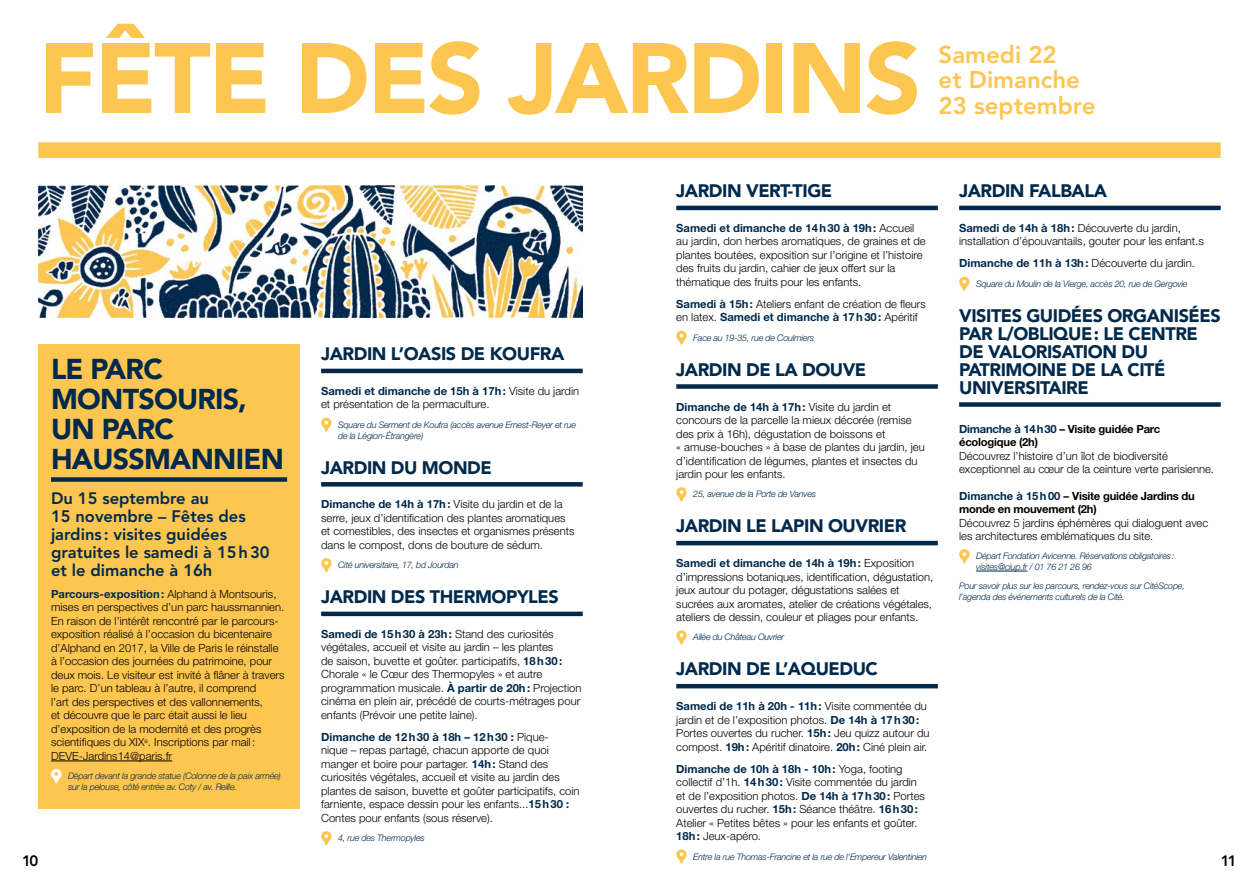
<style>
.page{position:relative;width:1259px;height:893px;background:#fff}
.page>*{position:absolute;margin:0;border:0;box-sizing:border-box;transform-origin:0 0}
.t1{font:900 98.7px "Avenir LT Std";letter-spacing:-.025em;color:#fdc651}
.t2{font:900 28.5px/30px "Avenir LT Std";letter-spacing:-.025em;color:#00294b}
.t3{font:800 24px/25.5px "Avenir LT Std";color:#fdc651}
.t4{font:900 18px/18px "Avenir LT Std";letter-spacing:-.025em;color:#00294b}
.t5{font:800 16.5px/18px "Avenir LT Std";color:#00294b}
.t6{font:800 15px "Avenir LT Std";color:#000}
.t7{font:300 11.25px/13.5px "Helvetica Neue LT Std";color:#000}
.t8{font:700 11.25px/13.5px "Helvetica Neue LT Std";letter-spacing:-.02em;color:#000}
.t9{font:italic 300 9px/10.8px "Helvetica Neue LT Std";letter-spacing:-.025em;color:#00294b}
.s1{font-weight:700;color:#00294b}
.s2{color:#00294b}
</style>
<div class="page">
<hr style="left:321px;top:369px;width:262px;height:4px;background:#00294b">
<div style="left:321px;top:482px;width:262px;height:5px;background:#00294b"></div>
<hr style="left:321px;top:612px;width:262px;height:4px;background:#00294b">
<svg style="left:321px;top:417px;width:11px;height:15px"></svg>
<svg style="left:321px;top:558px;width:11px;height:14px"></svg>
<svg style="left:321px;top:831px;width:11px;height:14px"></svg>
<div style="left:38px;top:142px;width:1182px;height:16px;background:#fdc651"></div>
<hr style="left:676px;top:206px;width:262px;height:4px;background:#00294b">
<div style="left:676px;top:384px;width:262px;height:5px;background:#00294b"></div>
<hr style="left:676px;top:541px;width:262px;height:4px;background:#00294b">
<hr style="left:676px;top:684px;width:262px;height:4px;background:#00294b">
<hr style="left:959px;top:206px;width:261px;height:4px;background:#00294b">
<div style="left:959px;top:402px;width:261px;height:5px;background:#00294b"></div>
<hr style="left:976px;top:571px;width:51px;height:1px;background:#00294b">
<svg style="left:676px;top:330px;width:11px;height:15px"></svg>
<svg style="left:676px;top:487px;width:11px;height:15px"></svg>
<svg style="left:676px;top:630px;width:11px;height:15px"></svg>
<svg style="left:676px;top:849px;width:11px;height:15px"></svg>
<svg style="left:959px;top:276px;width:11px;height:15px"></svg>
<svg style="left:959px;top:549px;width:11px;height:15px"></svg>
<img style="left:38px;top:186px;width:545px;height:131px">
<div style="left:38px;top:344px;width:262px;height:465px;background:#fdc651"></div>
<div style="left:51px;top:477px;width:236px;height:5px;background:#00294b"></div>
<hr style="left:51px;top:761px;width:121px;height:1px;background:#000">
<svg style="left:51px;top:769px;width:11px;height:14px"></svg>
<h1 class="t1" style="left:38px;top:19px;width:884px">FÊTE DES JARDINS</h1>
<h3 class="t3" style="left:938px;top:42px;width:158px">Samedi 22<br>et Dimanche<br>23 septembre</h3>
<h3 class="t4" style="left:676px;top:182px;width:157px">JARDIN VERT-TIGE</h3>
<p class="t7" style="left:676px;top:221px;width:251px"><span class="s1">Samedi et dimanche de 14h30 à 19h:</span> Accueil au jardin, don herbes aromatiques, de graines et de plantes boutées, exposition sur l’origine et l’histoire des fruits du jardin, cahier de jeux offert sur la thématique des fruits pour les enfants.</p>
<p class="t7" style="left:676px;top:297px;width:251px"><span class="s1">Samedi à 15h:</span> Ateliers enfant de création de fleurs en latex. <span class="s1">Samedi et dimanche à 17h30:</span> Apéritif</p>
<p class="t9" style="left:693px;top:332px;width:122px">Face au 19-35, rue de Coulmiers</p>
<h3 class="t4" style="left:676px;top:360px;width:191px">JARDIN DE LA DOUVE</h3>
<p class="t7" style="left:676px;top:400px;width:250px"><span class="s1">Dimanche de 14h à 17h:</span> Visite du jardin et concours de la parcelle la mieux décorée (remise des prix à 16h), dégustation de boissons et<br>« amuse-bouches » à base de plantes du jardin, jeu d’identification de légumes, plantes et insectes du jardin pour les enfants.</p>
<p class="t9" style="left:693px;top:489px;width:124px">25, avenue de la Porte de Vanves</p>
<h3 class="t4" style="left:676px;top:517px;width:232px">JARDIN LE LAPIN OUVRIER</h3>
<p class="t7" style="left:676px;top:556px;width:258px"><span class="s1">Samedi et dimanche de 14h à 19h:</span> Exposition d’impressions botaniques, identification, dégustation, jeux autour du potager, dégustations salées et sucrées aux aromates, atelier de créations végétales, ateliers de dessin, couleur et pliages pour enfants.</p>
<p class="t9" style="left:693px;top:632px;width:93px">Allée du Château Ouvrier</p>
<h3 class="t4" style="left:676px;top:660px;width:203px">JARDIN DE L’AQUEDUC</h3>
<p class="t7" style="left:676px;top:699px;width:255px"><span class="s1">Samedi de 11h à 20h - 11h:</span> Visite commentée du jardin et de l’exposition photos. <span class="s1">De 14h à 17h30:<br></span>Portes ouvertes du rucher. <span class="s1">15h:</span> Jeu quizz autour du compost. <span class="s1">19h:</span> Apéritif dinatoire. <span class="s1">20h:</span> Ciné plein air.</p>
<p class="t7" style="left:676px;top:762px;width:250px"><span class="s1">Dimanche de 10h à 18h - 10h:</span> Yoga, footing collectif d’1h. <span class="s1">14h30:</span> Visite commentée du jardin et de l’exposition photos. <span class="s1">De 14h à 17h30:</span> Portes ouvertes du rucher. <span class="s1">15h:</span> Séance théâtre. <span class="s1">16h30:<br></span>Atelier « Petites bêtes » pour les enfants et goûter.<br><span class="s1">18h:</span> Jeux-apéro.</p>
<p class="t9" style="left:693px;top:851px;width:235px">Entre la rue Thomas-Francine et la rue de l’Empereur Valentinien</p>
<h3 class="t4" style="left:959px;top:182px;width:149px">JARDIN FALBALA</h3>
<p class="t7" style="left:959px;top:221px;width:246px"><span class="s1">Samedi de 14h à 18h:</span> Découverte du jardin, installation d’épouvantails, gouter pour les enfant.s</p>
<p class="t7" style="left:959px;top:256px;width:237px"><span class="s1">Dimanche de 11h à 13h:</span> Découverte du jardin.</p>
<p class="t9" style="left:976px;top:278px;width:213px">Square du Moulin de la Vierge, accès 20, rue de Gergovie</p>
<h3 class="t4" style="left:959px;top:306px;width:263px">VISITES GUIDÉES ORGANISÉES<br>PAR L/OBLIQUE: LE CENTRE<br>DE VALORISATION DU<br>PATRIMOINE DE LA CITÉ<br>UNIVERSITAIRE</h3>
<p class="t8" style="left:959px;top:422px;width:203px"><span class="s2">Dimanche à 14h30</span> – Visite guidée Parc écologique (2h)</p>
<p class="t7" style="left:959px;top:449px;width:256px">Découvrez l’histoire d’un îlot de biodiversité exceptionnel au cœur de la ceinture verte parisienne.</p>
<p class="t8" style="left:959px;top:488px;width:237px"><span class="s2">Dimanche à 15h00</span> – Visite guidée Jardins du monde en mouvement (2h)</p>
<p class="t7" style="left:959px;top:516px;width:251px">Découvrez 5 jardins éphémères qui dialoguent avec les architectures emblématiques du site.</p>
<p class="t9" style="left:976px;top:551px;width:200px">Départ Fondation Avicenne. Réservations obligatoires: visites@ciup.fr / 01 76 21 26 96</p>
<p class="t9" style="left:959px;top:581px;width:227px">Pour savoir plus sur les parcours, rendez-vous sur CitéScope, l’agenda des événements culturels de la Cité.</p>
<h3 class="t4" style="left:321px;top:345px;width:245px">JARDIN L’OASIS DE KOUFRA</h3>
<p class="t7" style="left:321px;top:384px;width:259px"><span class="s1">Samedi et dimanche de 15h à 17h:</span> Visite du jardin et présentation de la permaculture.</p>
<p class="t9" style="left:338px;top:419px;width:239px">Square du Serment de Koufra (accès avenue Ernest-Reyer et rue de la Légion-Étrangère)</p>
<h3 class="t4" style="left:321px;top:458px;width:172px">JARDIN DU MONDE</h3>
<p class="t7" style="left:321px;top:497px;width:255px"><span class="s1">Dimanche de 14h à 17h:</span> Visite du jardin et de la serre, jeux d’identification des plantes aromatiques et comestibles, des insectes et organismes présents dans le compost, dons de bouture de sédum.</p>
<p class="t9" style="left:338px;top:559px;width:122px">Cité universitaire, 17, bd Jourdan</p>
<h3 class="t4" style="left:321px;top:588px;width:239px">JARDIN DES THERMOPYLES</h3>
<p class="t7" style="left:321px;top:627px;width:262px"><span class="s1">Samedi de 15h30 à 23h:</span> Stand des curiosités végétales, accueil et visite au jardin – les plantes<br>de saison, buvette et goûter. participatifs, <span class="s1">18h30:<br></span>Chorale « le Cœur des Thermopyles » et autre programmation musicale. <span class="s1">À partir de 20h:</span> Projection cinéma en plein air, précédé de courts-métrages pour enfants (Prévoir une petite laine).</p>
<p class="t7" style="left:321px;top:730px;width:260px"><span class="s1">Dimanche de 12h30 à 18h – 12h30 :</span> Pique-<br>nique – repas partagé, chacun apporte de quoi manger et boire pour partager. <span class="s1">14h:</span> Stand des curiosités végétales, accueil et visite au jardin des plantes de saison, buvette et goûter participatifs, coin farniente, espace dessin pour les enfants...<span class="s1">15h30 :<br></span>Contes pour enfants (sous réserve).</p>
<p class="t9" style="left:338px;top:832px;width:88px">4, rue des Thermopyles</p>
<h2 class="t2" style="left:51px;top:354px;width:234px">LE PARC<br>MONTSOURIS,<br>UN PARC<br>HAUSSMANNIEN</h2>
<h3 class="t5" style="left:51px;top:489px;width:220px">Du 15 septembre au<br>15 novembre – Fêtes des jardins : visites guidées gratuites le samedi à 15h30 et le dimanche à 16h</h3>
<p class="t7" style="left:51px;top:587px;width:235px"><span class="s1">Parcours-exposition:</span> Alphand à Montsouris, mises en perspectives d’un parc haussmannien.<br>En raison de l’intérêt rencontré par le parcours&shy;exposition réalisé à l’occasion du bicentenaire d’Alphand en 2017, la Ville de Paris le réinstalle à l’occasion des journées du patrimoine, pour deux mois. Le visiteur est invité à flâner à travers le parc. D’un tableau à l’autre, il comprend<br>l’art des perspectives et des vallonnements,<br>et découvre que le parc était aussi le lieu d’exposition de la modernité et des progrès scientifiques du XIX<sup>e</sup>. Inscriptions par mail:<br>DEVE‑Jardins14@paris.fr</p>
<p class="t9" style="left:68px;top:770px;width:214px">Départ devant la grande statue (Colonne de la paix armée) sur la pelouse, côté entrée av. Coty / av. Reille.</p>
<h3 class="t6" style="left:22px;top:852px;width:18px">10</h3>
<h3 class="t6" style="left:1220px;top:852px;width:18px">11</h3>
</div>
